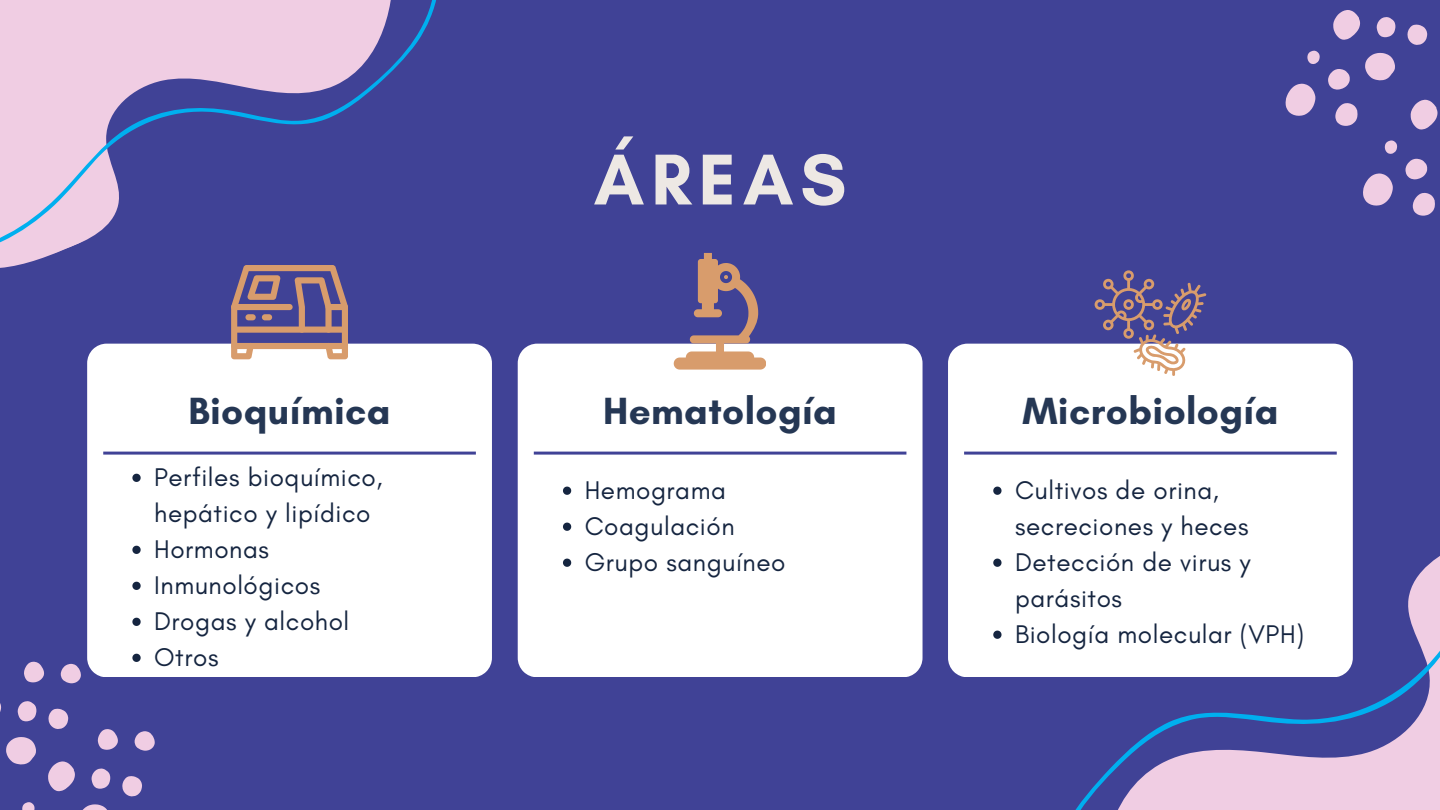
<style>
.page{position:relative;width:1440px;height:810px;background:#404296}
.page>*{position:absolute;margin:0;border:0;box-sizing:border-box;transform-origin:0 0}
.t1{font:700 73.3px "Glacial Indifference";letter-spacing:.095em;color:#ede8e4}
.t2{font:700 38.6px "Glacial Indifference";letter-spacing:.01em;color:#253754}
.t3{font:26.1px/36px "Glacial Indifference";letter-spacing:.02em;color:#152540}
</style>
<div class="page">
<div style="left:87px;top:344px;width:405px;height:333px;background:#fff"></div>
<div style="left:518px;top:344px;width:405px;height:333px;background:#fff"></div>
<div style="left:948px;top:344px;width:405px;height:93px;background:#fff"></div>
<hr style="left:103px;top:452px;width:373px;height:3px;background:#404296">
<hr style="left:534px;top:452px;width:372px;height:3px;background:#404296">
<svg style="left:903px;top:437px;width:450px;height:18px;fill:#fff"></svg>
<svg style="left:892px;top:455px;width:548px;height:355px"></svg>
<svg style="left:0;top:0;width:436px;height:268px"></svg>
<svg style="left:1365px;top:53px;width:30px;height:28px"></svg>
<svg style="left:1335px;top:103px;width:23px;height:23px"></svg>
<svg style="left:1285px;top:84px;width:30px;height:32px"></svg>
<svg style="left:1307px;top:51px;width:13px;height:13px"></svg>
<svg style="left:1333px;top:10px;width:27px;height:30px"></svg>
<svg style="left:1328px;top:69px;width:22px;height:21px"></svg>
<svg style="left:1377px;top:17px;width:18px;height:20px"></svg>
<svg style="left:1407px;top:25px;width:20px;height:20px"></svg>
<svg style="left:1413px;top:193px;width:22px;height:23px"></svg>
<svg style="left:1363px;top:173px;width:30px;height:33px"></svg>
<svg style="left:1385px;top:140px;width:12px;height:14px"></svg>
<svg style="left:1411px;top:100px;width:27px;height:30px"></svg>
<svg style="left:1405px;top:159px;width:22px;height:20px"></svg>
<svg style="left:82px;top:804px;width:25px;height:6px"></svg>
<svg style="left:22px;top:802px;width:13px;height:8px"></svg>
<svg style="left:98px;top:729px;width:20px;height:21px"></svg>
<svg style="left:48px;top:761px;width:27px;height:30px"></svg>
<svg style="left:91px;top:768px;width:19px;height:21px"></svg>
<svg style="left:135px;top:731px;width:19px;height:20px"></svg>
<svg style="left:122px;top:776px;width:20px;height:21px"></svg>
<svg style="left:6px;top:737px;width:30px;height:28px"></svg>
<svg style="left:24px;top:662px;width:20px;height:20px"></svg>
<svg style="left:18px;top:701px;width:18px;height:20px"></svg>
<svg style="left:61px;top:664px;width:20px;height:19px"></svg>
<svg style="left:48px;top:709px;width:20px;height:20px"></svg>
<svg style="left:231px;top:265px;width:117px;height:94px"></svg>
<svg style="left:674px;top:253px;width:92px;height:117px"></svg>
<svg style="left:1095px;top:270px;width:111px;height:106px"></svg>
<svg style="left:132px;top:474px;width:9px;height:8px"></svg>
<svg style="left:132px;top:546px;width:9px;height:8px"></svg>
<svg style="left:132px;top:582px;width:9px;height:8px"></svg>
<svg style="left:132px;top:618px;width:9px;height:8px"></svg>
<svg style="left:132px;top:654px;width:9px;height:8px"></svg>
<svg style="left:563px;top:487px;width:8px;height:8px"></svg>
<svg style="left:563px;top:523px;width:8px;height:8px"></svg>
<svg style="left:563px;top:559px;width:8px;height:8px"></svg>
<h1 class="t1" style="left:594px;top:135px;width:254px">ÁREAS</h1>
<p class="t2" style="left:188px;top:388px;width:204px">Bioquímica</p>
<p class="t2" style="left:603px;top:388px;width:235px">Hematología</p>
<p class="t2" style="left:1022px;top:388px;width:258px">Microbiología</p>
<h2 class="t3" style="left:154px;top:459px;width:230px">Perfiles bioquímico, hepático y lipídico</h2>
<p class="t3" style="left:154px;top:531px;width:116px">Hormonas</p>
<p class="t3" style="left:154px;top:567px;width:167px">Inmunológicos</p>
<p class="t3" style="left:154px;top:603px;width:197px">Drogas y alcohol</p>
<p class="t3" style="left:154px;top:639px;width:66px">Otros</p>
<p class="t3" style="left:1015px;top:472px;width:235px">Cultivos de orina, secreciones y heces</p>
<p class="t3" style="left:1015px;top:544px;width:237px">Detección de virus y parásitos</p>
<p class="t3" style="left:1015px;top:616px;width:291px">Biología molecular (VPH)</p>
<p class="t3" style="left:585px;top:472px;width:143px">Hemograma</p>
<p class="t3" style="left:585px;top:508px;width:151px">Coagulación</p>
<h2 class="t3" style="left:585px;top:544px;width:202px">Grupo sanguíneo</h2>
</div>
